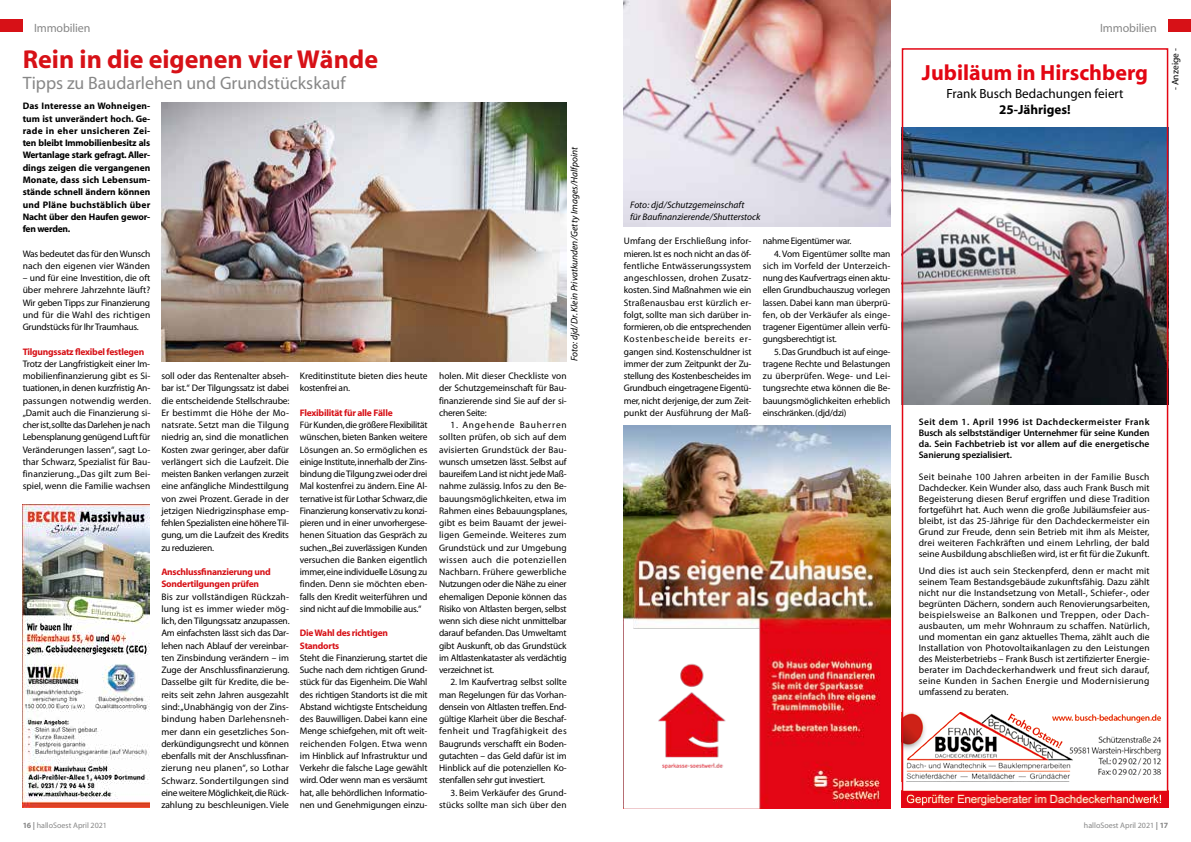
<style>
.page{position:relative;width:1191px;height:842px;background:#fff}
.page>*{position:absolute;margin:0;border:0;box-sizing:border-box;transform-origin:0 0}
.t1{font:700 26px "Myriad";color:#d71117}
.t2{font:700 22px "Myriad";color:#e30613}
.t3{font:18px "Myriad";color:#878787}
.t4{font:13.3px "Myriad";color:#000}
.t5{font:700 13.3px "Myriad";color:#000}
.t6{font:12px "Myriad";letter-spacing:-.01em;color:#878787}
.t7{font:9.5px/12.3px "Myriad";letter-spacing:-.015em;color:#000;text-align:justify}
.t8{font:9.5px/11px "Myriad Pro";color:#000;text-align:justify}
.t9{font:700 9.5px/12.3px "Myriad";letter-spacing:-.015em;color:#000;text-align:justify}
.t10{font:600 9.5px/11px "Myriad Pro";letter-spacing:.005em;color:#000;text-align:justify}
.t11{font:700 9.5px/12.3px "Myriad";letter-spacing:-.025em;color:#d71117}
.t12{font:italic 9.5px/12.3px "Myriad";color:#000}
.t13{font:9.5px/12.3px "Myriad";letter-spacing:.01em;color:#000;text-align:right}
.t14{font:9.5px "Myriad";letter-spacing:.005em;color:#000}
.t15{font:8px "Myriad";color:#878787}
.s1{font-weight:700}
</style>
<div class="page">
<div style="left:0;top:19px;width:23px;height:13px;background:#d71117"></div>
<div style="left:1168px;top:19px;width:23px;height:13px;background:#d71117"></div>
<img style="left:162px;top:103px;width:405px;height:258px">
<img style="left:624px;top:0;width:266px;height:227px">
<img style="left:624px;top:425px;width:266px;height:383px">
<img style="left:22px;top:505px;width:128px;height:303px">
<img style="left:904px;top:790px;width:261px;height:15px">
<img style="left:904px;top:712px;width:258px;height:70px">
<img style="left:904px;top:127px;width:261px;height:278px">
<div style="left:901px;top:48px;width:267px;height:760px;border:2px solid #e30613"></div>
<p class="t6" style="left:34px;top:22px;width:58px">Immobilien</p>
<p class="t6" style="left:1100px;top:22px;width:58px">Immobilien</p>
<h1 class="t1" style="left:23px;top:46px;width:357px">Rein in die eigenen vier Wände</h1>
<h3 class="t3" style="left:23px;top:74px;width:324px">Tipps zu Baudarlehen und Grundstückskauf</h3>
<p class="t9" style="left:23px;top:100px;width:129px">Das Interesse an Wohneigen&shy;tum ist unverändert hoch. Ge&shy;rade in eher unsicheren Zei&shy;ten bleibt Immobilienbesitz als Wertanlage stark gefragt. Aller&shy;dings zeigen die vergangenen Monate, dass sich Lebensum&shy;stände schnell ändern können und Pläne buchstäblich über Nacht über den Haufen gewor&shy;fen werden.</p>
<p class="t7" style="left:23px;top:248px;width:129px">Was bedeutet das für den Wunsch nach den eigenen vier Wänden</p>
<p class="t7" style="left:23px;top:272px;width:129px">– und für eine Investition, die oft über mehrere Jahrzehnte läuft?<br>Wir geben Tipps zur Finanzierung und für die Wahl des richtigen Grundstücks für Ihr Traumhaus.</p>
<p class="t11" style="left:23px;top:346px;width:123px">Tilgungssatz flexibel festlegen</p>
<p class="t7" style="left:23px;top:358px;width:130px">Trotz der Langfristigkeit einer Im&shy;mobilienfinanzierung gibt es Si&shy;tuationen, in denen kurzfristig An&shy;passungen notwendig werden. „Damit auch die Finanzierung si&shy;cher ist, sollte das Darlehen je nach Lebensplanung genügend Luft für Veränderungen lassen“, sagt Lo&shy;thar Schwarz, Spezialist für Bau&shy;finanzierung. „Das gilt zum Bei&shy;spiel, wenn die Familie wachsen</p>
<p class="t7" style="left:161px;top:370px;width:130px">soll oder das Rentenalter abseh&shy;bar ist.“ Der Tilgungssatz ist dabei die entscheidende Stellschraube:<br>Er bestimmt die Höhe der Mo&shy;natsrate. Setzt man die Tilgung niedrig an, sind die monatlichen Kosten zwar geringer, aber dafür verlängert sich die Laufzeit. Die meisten Banken verlangen zurzeit eine anfängliche Mindesttilgung von zwei Prozent. Gerade in der jetzigen Niedrigzinsphase emp&shy;fehlen Spezialisten eine höhere Til&shy;gung, um die Laufzeit des Kredits zu reduzieren.</p>
<p class="t11" style="left:161px;top:566px;width:111px">Anschlussfinanzierung und<br>Sondertilgungen prüfen</p>
<p class="t7" style="left:161px;top:591px;width:130px">Bis zur vollständigen Rückzah&shy;lung ist es immer wieder mög&shy;lich, den Tilgungssatz anzupassen.<br>Am einfachsten lässt sich das Dar&shy;lehen nach Ablauf der vereinbar&shy;ten Zinsbindung verändern – im Zuge der Anschlussfinanzierung.<br>Dasselbe gilt für Kredite, die be&shy;reits seit zehn Jahren ausgezahlt sind: „Unabhängig von der Zins&shy;bindung haben Darlehensneh&shy;mer dann ein gesetzliches Son&shy;derkündigungsrecht und können ebenfalls mit der Anschlussfinan&shy;zierung neu planen“, so Lothar Schwarz. Sondertilgungen sind eine weitere Möglichkeit,die Rück&shy;zahlung zu beschleunigen. Viele</p>
<p class="t7" style="left:300px;top:370px;width:129px">Kreditinstitute bieten dies heute kostenfrei an.</p>
<p class="t11" style="left:300px;top:407px;width:94px">Flexibilität für alle Fälle</p>
<p class="t7" style="left:300px;top:419px;width:129px">Für Kunden, die größere Flexibilität wünschen, bieten Banken weitere Lösungen an. So ermöglichen es einige Institute, innerhalb der Zins&shy;bindung die Tilgung zwei oder drei Mal kostenfrei zu ändern. Eine Al&shy;ternative ist für Lothar Schwarz, die Finanzierung konservativ zu konzi&shy;pieren und in einer unvorhergese&shy;henen Situation das Gespräch zu suchen.„Bei zuverlässigen Kunden versuchen die Banken eigentlich immer, eine individuelle Lösung zu finden. Denn sie möchten eben&shy;falls den Kredit weiterführen und sind nicht auf die Immobilie aus.“</p>
<p class="t11" style="left:300px;top:627px;width:90px">Die Wahl des richtigen<br>Standorts</p>
<p class="t7" style="left:300px;top:652px;width:129px">Steht die Finanzierung, startet die Suche nach dem richtigen Grund&shy;stück für das Eigenheim. Die Wahl des richtigen Standorts ist die mit Abstand wichtigste Entscheidung des Bauwilligen. Dabei kann eine Menge schiefgehen, mit oft weit&shy;reichenden Folgen. Etwa wenn im Hinblick auf Infrastruktur und Verkehr die falsche Lage gewählt wird. Oder wenn man es versäumt hat, alle behördlichen Informatio&shy;nen und Genehmigungen einzu-</p>
<p class="t12" style="left:568px;top:361px;width:216px;rotate:-90deg">Foto: djd/Dr. Klein Privatkunden/Getty Images/Halfpoint</p>
<p class="t7" style="left:439px;top:370px;width:129px">holen. Mit dieser Checkliste von der Schutzgemeinschaft für Bau&shy;finanzierende sind Sie auf der si&shy;cheren Seite:</p>
<p class="t7" style="left:439px;top:419px;width:130px;text-indent:11px">1. Angehende Bauherren sollten prüfen, ob sich auf dem avisierten Grundstück der Bau&shy;wunsch umsetzen lässt. Selbst auf baureifem Land ist nicht jede Maß&shy;nahme zulässig. Infos zu den Be&shy;bauungsmöglichkeiten, etwa im Rahmen eines Bebauungsplanes, gibt es beim Bauamt der jewei&shy;ligen Gemeinde. Weiteres zum Grundstück und zur Umgebung wissen auch die potenziellen Nachbarn. Frühere gewerbliche Nutzungen oder die Nähe zu einer ehemaligen Deponie können das Risiko von Altlasten bergen, selbst wenn sich diese nicht unmittelbar darauf befanden. Das Umweltamt gibt Auskunft, ob das Grundstück im Altlastenkataster als verdächtig verzeichnet ist.</p>
<p class="t7" style="left:439px;top:677px;width:129px;text-indent:11px">2. Im Kaufvertrag selbst sollte man Regelungen für das Vorhan&shy;densein von Altlasten treffen. End&shy;gültige Klarheit über die Beschaf&shy;fenheit und Tragfähigkeit des Baugrunds verschafft ein Boden&shy;gutachten – das Geld dafür ist im Hinblick auf die potenziellen Ko&shy;stenfallen sehr gut investiert.</p>
<p class="t13" style="left:439px;top:787px;width:129px">3. Beim Verkäufer des Grund&shy;stücks sollte man sich über den</p>
<h2 class="t2" style="left:922px;top:61px;width:228px">Jubiläum in Hirschberg</h2>
<h3 class="t4" style="left:946px;top:87px;width:179px">Frank Busch Bedachungen feiert</h3>
<h3 class="t5" style="left:999px;top:103px;width:73px">25-Jähriges!</h3>
<p class="t12" style="left:630px;top:199px;width:132px">Foto: djd/Schutzgemeinschaft<br>für Baufinanzierende/Shutterstock</p>
<p class="t7" style="left:624px;top:235px;width:129px">Umfang der Erschließung infor&shy;mieren. Ist es noch nicht an das öf&shy;fentliche Entwässerungssystem angeschlossen, drohen Zusatz&shy;kosten. Sind Maßnahmen wie ein Straßenausbau erst kürzlich er&shy;folgt, sollte man sich darüber in&shy;formieren, ob die entsprechenden Kostenbescheide bereits er&shy;gangen sind. Kostenschuldner ist immer der zum Zeitpunkt der Zu&shy;stellung des Kostenbescheides im Grundbuch eingetragene Eigentü&shy;mer, nicht derjenige, der zum Zeit&shy;punkt der Ausführung der Maß-</p>
<p class="t7" style="left:763px;top:235px;width:90px">nahme Eigentümer war.</p>
<p class="t7" style="left:763px;top:248px;width:129px;text-indent:11px">4. Vom Eigentümer sollte man sich im Vorfeld der Unterzeich&shy;nung des Kaufvertrags einen aktu&shy;ellen Grundbuchauszug vorlegen lassen. Dabei kann man überprü&shy;fen, ob der Verkäufer als einge&shy;tragener Eigentümer allein verfü&shy;gungsberechtigt ist.</p>
<p class="t7" style="left:763px;top:346px;width:129px;text-indent:11px">5. Das Grundbuch ist auf einge&shy;tragene Rechte und Belastungen zu überprüfen. Wege- und Lei&shy;tungsrechte etwa können die Be&shy;bauungsmöglichkeiten erheblich einschränken. (djd/dzi)</p>
<p class="t10" style="left:918px;top:416px;width:232px">Seit dem 1. April 1996 ist Dachdeckermeister Frank Busch als selbstständiger Unternehmer für seine Kunden da. Sein Fachbetrieb ist vor allem auf die energetische Sanierung spezialisiert.</p>
<p class="t8" style="left:918px;top:471px;width:232px">Seit beinahe 100 Jahren arbeiten in der Familie Busch Dachdecker. Kein Wunder also, dass auch Frank Busch mit Begeisterung diesen Beruf ergriffen und diese Tradition fortgeführt hat. Auch wenn die große Jubiläumsfeier aus&shy;bleibt, ist das 25-Jährige für den Dachdeckermeister ein Grund zur Freude, denn sein Betrieb mit ihm als Meister, drei weiteren Fachkräften und einem Lehrling, der bald seine Ausbildung abschließen wird, ist er fit für die Zukunft.</p>
<p class="t8" style="left:918px;top:565px;width:232px">Und dies ist auch sein Steckenpferd, denn er macht mit seinem Team Bestandsgebäude zukunftsfähig. Dazu zählt nicht nur die Instandsetzung von Metall-, Schiefer-, oder begrünten Dächern, sondern auch Renovierungsarbeiten, beispielsweise an Balkonen und Treppen, oder Dach&shy;ausbauten, um mehr Wohnraum zu schaffen. Natürlich, und momentan ein ganz aktuelles Thema, zählt auch die Installation von Photovoltaikanlagen zu den Leistungen des Meisterbetriebs – Frank Busch ist zertifizierter Energie&shy;berater im Dachdeckerhandwerk und freut sich darauf, seine Kunden in Sachen Energie und Modernisierung umfassend zu beraten.</p>
<p class="t14" style="left:1170px;top:90px;width:44px;rotate:-90deg">- Anzeige -</p>
<p class="t15" style="left:23px;top:822px;width:86px"><span class="s1">16 |</span> halloSoest April 2021</p>
<p class="t15" style="left:1084px;top:822px;width:86px">halloSoest April 2021 <span class="s1">| 17</span></p>
</div>
